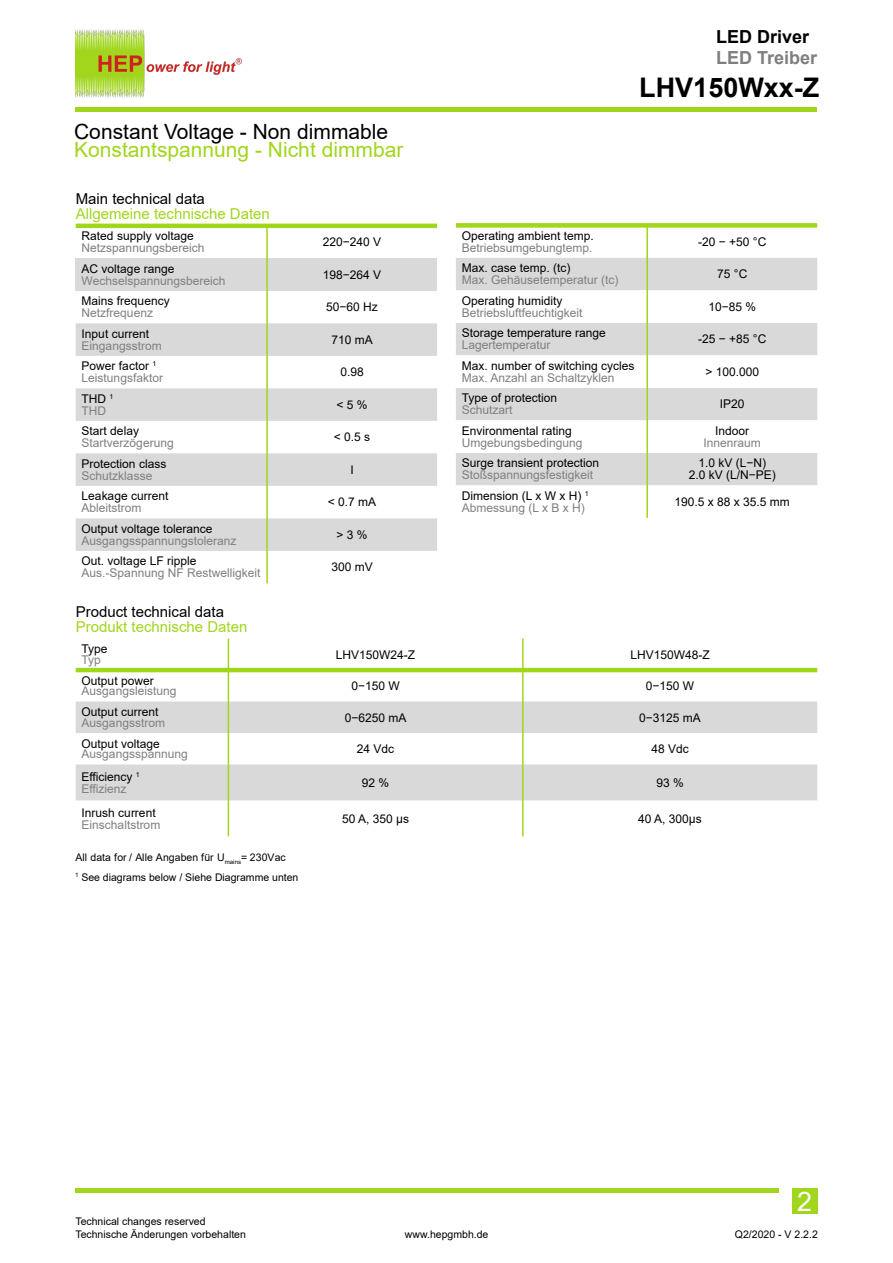
<style>
.page{position:relative;width:893px;height:1263px;background:#fff}
.page>*{position:absolute;margin:0;border:0;box-sizing:border-box;transform-origin:0 0}
.t1{font:700 27px "Arial";color:#000}
.t2{font:26.85px "Arial";color:#fff}
.t3{font:21px "Arial";color:#a1d61d}
.t4{font:21px "Arial";color:#000}
.t5{font:700 18px "Arial";color:#7f7f7f}
.t6{font:700 18px "Arial";color:#000}
.t7{font:15px "Arial";color:#a1d61d}
.t8{font:15px "Arial";color:#000}
.t9{font:12px/12px "Arial";color:#000}
.t10{font:12px/12px "Arial";color:#7f7f7f}
.t11{font:10.5px/12.6px "Arial";color:#000}
.s1{color:#000}
.s2{color:#7f7f7f}
</style>
<div class="page">
<div style="left:792px;top:1189px;width:25px;height:25px;background:#a1d61d"></div>
<hr style="left:76px;top:108px;width:741px;height:4px;background:#a1d61d">
<hr style="left:76px;top:1189px;width:703px;height:4px;background:#a1d61d">
<img style="left:76px;top:30px;width:165px;height:67px">
<svg style="left:76px;top:672px;width:741px;height:164px"></svg>
<svg style="left:76px;top:701px;width:741px;height:99px;fill:#d9d9d9"></svg>
<hr style="left:228px;top:639px;width:1px;height:125px;background:#a1d61d">
<hr style="left:228px;top:764px;width:1px;height:72px;background:#a1d61d">
<hr style="left:522px;top:639px;width:2px;height:197px;background:#a1d61d">
<hr style="left:76px;top:668px;width:741px;height:4px;background:#a1d61d">
<div style="left:76px;top:258px;width:361px;height:33px;background:#d9d9d9"></div>
<svg style="left:76px;top:323px;width:361px;height:228px;fill:#d9d9d9"></svg>
<hr style="left:266px;top:226px;width:2px;height:357px;background:#a1d61d">
<hr style="left:76px;top:224px;width:361px;height:4px;background:#a1d61d">
<div style="left:456px;top:258px;width:361px;height:32px;background:#d9d9d9"></div>
<svg style="left:456px;top:323px;width:361px;height:162px;fill:#d9d9d9"></svg>
<hr style="left:646px;top:225px;width:2px;height:293px;background:#a1d61d">
<div style="left:456px;top:223px;width:361px;height:5px;background:#a1d61d"></div>
<h3 class="t4" style="left:74px;top:124px;width:316px">Constant Voltage - Non dimmable</h3>
<h3 class="t3" style="left:74px;top:142px;width:331px">Konstantspannung - Nicht dimmbar</h3>
<p class="t8" style="left:76px;top:193px;width:131px">Main technical data</p>
<p class="t7" style="left:76px;top:208px;width:196px">Allgemeine technische Daten</p>
<p class="t9" style="left:82px;top:231px;width:114px">Rated supply voltage</p>
<p class="t10" style="left:82px;top:243px;width:124px">Netzspannungsbereich</p>
<p class="t9" style="left:82px;top:264px;width:94px">AC voltage range</p>
<p class="t10" style="left:82px;top:276px;width:145px">Wechselspannungsbereich</p>
<p class="t9" style="left:82px;top:296px;width:90px">Mains frequency</p>
<p class="t10" style="left:82px;top:308px;width:73px">Netzfrequenz</p>
<p class="t9" style="left:82px;top:329px;width:69px">Input current</p>
<p class="t10" style="left:82px;top:341px;width:82px">Eingangsstrom</p>
<p class="t9" style="left:323px;top:237px;width:60px">220−240 V</p>
<p class="t9" style="left:323px;top:270px;width:60px">198−264 V</p>
<p class="t9" style="left:326px;top:302px;width:53px">50−60 Hz</p>
<p class="t9" style="left:331px;top:335px;width:43px">710 mA</p>
<p class="t10" style="left:82px;top:361px;width:83px"><span class="s1">Power factor</span> <sup>1<br></sup>Leistungsfaktor</p>
<p class="t9" style="left:340px;top:367px;width:25px">0.98</p>
<p class="t9" style="left:82px;top:394px;width:33px">THD <sup>1<br></sup><span class="s2">THD</span></p>
<p class="t9" style="left:337px;top:400px;width:33px">&lt;5%</p>
<p class="t9" style="left:82px;top:426px;width:59px">Start delay</p>
<p class="t10" style="left:82px;top:438px;width:94px">Startverzögerung</p>
<p class="t9" style="left:334px;top:432px;width:38px">&lt; 0.5 s</p>
<p class="t9" style="left:82px;top:459px;width:86px">Protection class</p>
<p class="t10" style="left:82px;top:471px;width:72px">Schutzklasse</p>
<p class="t9" style="left:82px;top:491px;width:88px">Leakage current</p>
<p class="t10" style="left:82px;top:503px;width:62px">Ableitstrom</p>
<p class="t9" style="left:82px;top:524px;width:132px">Output voltage tolerance</p>
<p class="t10" style="left:82px;top:536px;width:156px">Ausgangsspannungstoleranz</p>
<p class="t9" style="left:82px;top:556px;width:116px">Out. voltage LF ripple</p>
<p class="t10" style="left:82px;top:568px;width:180px">Aus.-Spannung NF Restwelligkeit</p>
<p class="t9" style="left:350px;top:465px;width:5px">I</p>
<p class="t9" style="left:328px;top:497px;width:50px">&lt; 0.7 mA</p>
<p class="t9" style="left:337px;top:530px;width:33px">&gt;3%</p>
<p class="t9" style="left:331px;top:562px;width:43px">300 mV</p>
<h3 class="t6" style="left:716px;top:30px;width:95px">LED Driver</h3>
<h3 class="t5" style="left:716px;top:51px;width:103px">LED Treiber</h3>
<h1 class="t1" style="left:639px;top:77px;width:182px">LHV150Wxx-Z</h1>
<p class="t9" style="left:462px;top:231px;width:134px">Operating ambient temp.</p>
<p class="t10" style="left:462px;top:243px;width:132px">Betriebsumgebungtemp.</p>
<p class="t9" style="left:462px;top:263px;width:110px">Max. case temp. (tc)</p>
<p class="t10" style="left:462px;top:275px;width:158px">Max. Gehäusetemperatur (tc)</p>
<p class="t9" style="left:462px;top:296px;width:102px">Operating humidity</p>
<p class="t10" style="left:462px;top:308px;width:122px">Betriebsluftfeuchtigkeit</p>
<p class="t9" style="left:462px;top:328px;width:146px">Storage temperature range</p>
<p class="t10" style="left:462px;top:340px;width:90px">Lagertemperatur</p>
<p class="t9" style="left:698px;top:237px;width:70px">-20 − +50 °C</p>
<p class="t9" style="left:717px;top:269px;width:32px">75 °C</p>
<p class="t9" style="left:708px;top:302px;width:49px">10−85 %</p>
<p class="t9" style="left:698px;top:334px;width:70px">-25 − +85 °C</p>
<p class="t9" style="left:462px;top:361px;width:174px">Max. number of switching cycles</p>
<p class="t10" style="left:462px;top:373px;width:154px">Max. Anzahl an Schaltzyklen</p>
<p class="t9" style="left:462px;top:393px;width:97px">Type of protection</p>
<p class="t10" style="left:462px;top:405px;width:52px">Schutzart</p>
<p class="t9" style="left:462px;top:426px;width:112px">Environmental rating</p>
<p class="t10" style="left:462px;top:438px;width:122px">Umgebungsbedingung</p>
<p class="t9" style="left:462px;top:458px;width:139px">Surge transient protection</p>
<p class="t10" style="left:462px;top:470px;width:133px">Stoßspannungsfestigkeit</p>
<p class="t9" style="left:705px;top:367px;width:55px">&gt; 100.000</p>
<p class="t9" style="left:720px;top:399px;width:26px">IP20</p>
<p class="t9" style="left:715px;top:426px;width:36px">Indoor</p>
<p class="t10" style="left:704px;top:438px;width:59px">Innenraum</p>
<p class="t9" style="left:689px;top:458px;width:89px;text-align:center">1.0 kV (L−N)<br>2.0 kV (L/N−PE)</p>
<p class="t9" style="left:462px;top:491px;width:128px">Dimension (L x W x H) <sup>1<br></sup><span class="s2">Abmessung (L x B x H)</span></p>
<p class="t9" style="left:675px;top:497px;width:117px">190.5 x 88 x 35.5 mm</p>
<p class="t8" style="left:76px;top:606px;width:150px">Product technical data</p>
<p class="t7" style="left:76px;top:621px;width:173px">Produkt technische Daten</p>
<p class="t9" style="left:82px;top:644px;width:28px">Type</p>
<p class="t10" style="left:82px;top:655px;width:21px">Typ</p>
<p class="t9" style="left:336px;top:649px;width:81px">LHV150W24-Z</p>
<p class="t9" style="left:630px;top:649px;width:81px">LHV150W48-Z</p>
<p class="t9" style="left:82px;top:676px;width:74px">Output power</p>
<p class="t10" style="left:82px;top:686px;width:96px">Ausgangsleistung</p>
<p class="t9" style="left:351px;top:681px;width:50px">0−150 W</p>
<p class="t9" style="left:646px;top:681px;width:50px">0−150 W</p>
<p class="t9" style="left:82px;top:707px;width:78px">Output current</p>
<p class="t10" style="left:82px;top:718px;width:85px">Ausgangsstrom</p>
<p class="t9" style="left:345px;top:712px;width:63px">0−6250 mA</p>
<p class="t9" style="left:639px;top:712px;width:63px">0−3125 mA</p>
<p class="t9" style="left:82px;top:739px;width:80px">Output voltage</p>
<p class="t10" style="left:82px;top:749px;width:108px">Ausgangsspannung</p>
<p class="t9" style="left:357px;top:744px;width:39px">24 Vdc</p>
<p class="t9" style="left:651px;top:744px;width:39px">48 Vdc</p>
<p class="t9" style="left:82px;top:772px;width:60px">Efficiency <sup>1<br></sup><span class="s2">Effizienz</span></p>
<p class="t9" style="left:362px;top:778px;width:29px">92 %</p>
<p class="t9" style="left:656px;top:778px;width:29px">93 %</p>
<p class="t9" style="left:82px;top:808px;width:76px">Inrush current</p>
<p class="t10" style="left:82px;top:820px;width:80px">Einschaltstrom</p>
<p class="t9" style="left:342px;top:814px;width:68px">50 A, 350 μs</p>
<p class="t9" style="left:638px;top:814px;width:65px">40 A, 300µs</p>
<p class="t11" style="left:75px;top:848px;width:225px;line-height:20.1px">All data for / Alle Angaben für U<sub>mains</sub>= 230Vac<br><sup>1</sup> See diagrams below / Siehe Diagramme unten</p>
<p class="t11" style="left:75px;top:1216px;width:172px">Technical changes reserved<br>Technische Änderungen vorbehalten</p>
<p class="t11" style="left:405px;top:1229px;width:85px">www.hepgmbh.de</p>
<h2 class="t2" style="left:797px;top:1191px;width:16px">2</h2>
<p class="t11" style="left:735px;top:1229px;width:84px">Q2/2020 - V 2.2.2</p>
</div>
